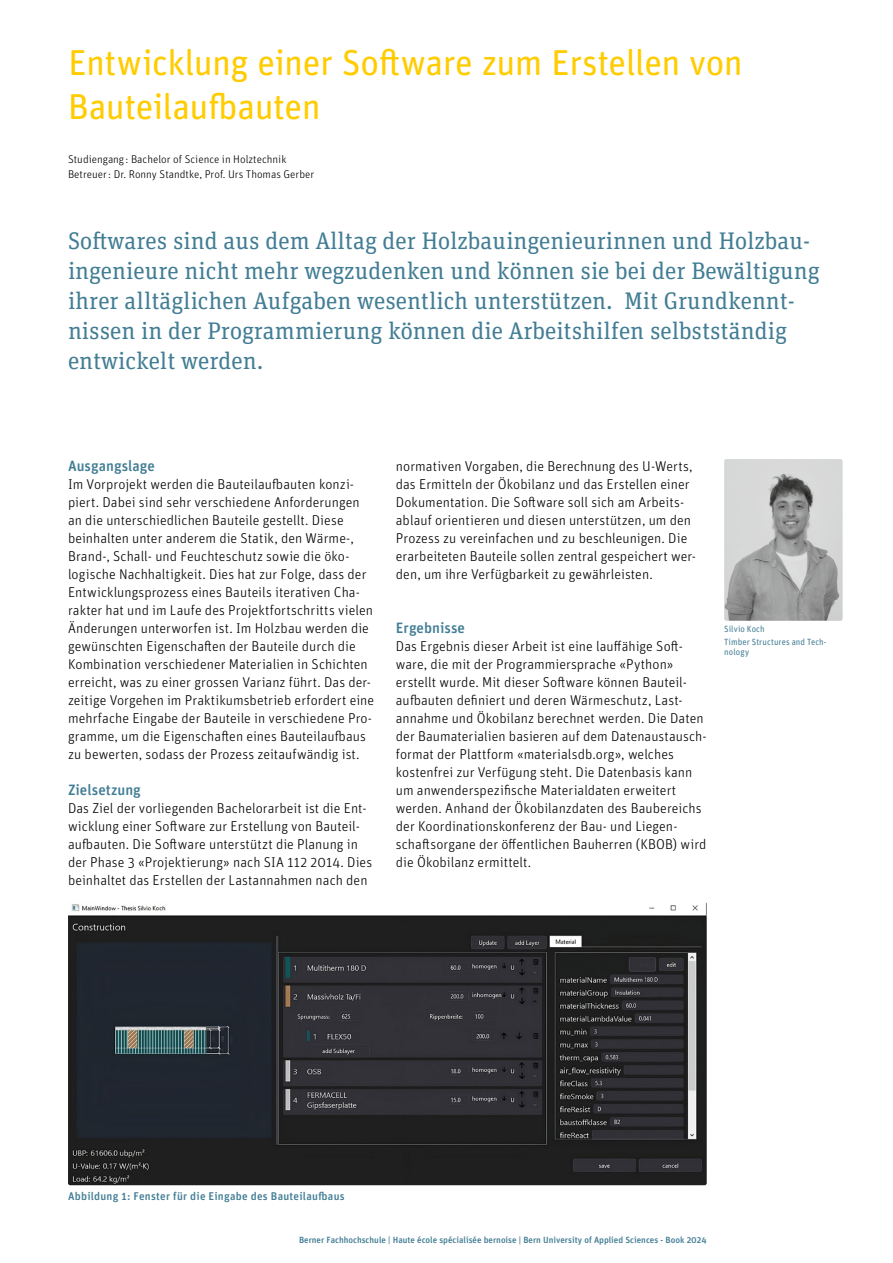
<style>
.page{position:relative;width:893px;height:1263px;background:#fff}
.page>*{position:absolute;margin:0;border:0;box-sizing:border-box;transform-origin:0 0}
.t1{font:36px/43.5px "Unit Rounded Pro";letter-spacing:-.015em;color:#fc0}
.t2{font:24px/30px "Unit Slab Pro";color:#427d94}
.t3{font:500 15px "Unit Rounded Pro";color:#427d94}
.t4{font:300 14.25px/18px "Unit Rounded Pro";letter-spacing:.005em;color:#000}
.t5{font:300 11.25px/15px "Unit Rounded Pro";color:#000}
.t6{font:500 11.25px "Unit Rounded Pro";letter-spacing:.02em;color:#427d94}
.t7{font:500 9px "Unit Rounded Pro";color:#427d94}
.t8{font:9px/12.9px "Unit Rounded Pro";letter-spacing:.01em;color:#427d94;scale:.95 1}
</style>
<div class="page">
<img style="left:724px;top:459px;width:118px;height:162px">
<img style="left:68px;top:902px;width:639px;height:283px">
<h1 class="t1" style="left:68px;top:39px;width:676px">Entwicklung einer Software zum Erstellen von<br>Bauteilaufbauten</h1>
<p class="t5" style="left:68px;top:151px;width:248px">Studiengang : Bachelor of Science in Holztechnik<br>Betreuer: Dr. Ronny Standtke, Prof. Urs Thomas Gerber</p>
<p class="t2" style="left:68px;top:225px;width:753px">Softwares sind aus dem Alltag der Holzbauingenieurinnen und Holzbau&shy;ingenieure nicht mehr wegzudenken und können sie bei der Bewältigung ihrer alltäglichen Aufgaben wesentlich unterstützen. Mit Grundkennt&shy;nissen in der Programmierung können die Arbeitshilfen selbstständig entwickelt werden.</p>
<p class="t3" style="left:68px;top:455px;width:89px">Ausgangslage</p>
<p class="t4" style="left:68px;top:475px;width:308px">Im Vorprojekt werden die Bauteilaufbauten konzi&shy;piert. Dabei sind sehr verschiedene Anforderungen an die unterschiedlichen Bauteile gestellt. Diese beinhalten unter anderem die Statik, den Wärme-, Brand-, Schall- und Feuchteschutz sowie die öko&shy;logische Nachhaltigkeit. Dies hat zur Folge, dass der Entwicklungsprozess eines Bauteils iterativen Cha&shy;rakter hat und im Laufe des Projektfortschritts vielen Änderungen unterworfen ist. Im Holzbau werden die gewünschten Eigenschaften der Bauteile durch die Kombination verschiedener Materialien in Schichten erreicht, was zu einer grossen Varianz führt. Das der&shy;zeitige Vorgehen im Praktikumsbetrieb erfordert eine mehrfache Eingabe der Bauteile in verschiedene Pro&shy;gramme, um die Eigenschaften eines Bauteilaufbaus zu bewerten, sodass der Prozess zeitaufwändig ist.</p>
<p class="t3" style="left:68px;top:779px;width:74px">Zielsetzung</p>
<p class="t4" style="left:68px;top:799px;width:306px">Das Ziel der vorliegenden Bachelorarbeit ist die Ent&shy;wicklung einer Software zur Erstellung von Bauteil&shy;aufbauten. Die Software unterstützt die Planung in der Phase 3 «Projektierung» nach SIA 112 2014. Dies beinhaltet das Erstellen der Lastannahmen nach den</p>
<p class="t4" style="left:396px;top:456px;width:302px">normativen Vorgaben, die Berechnung des U-Werts, das Ermitteln der Ökobilanz und das Erstellen einer Dokumentation. Die Software soll sich am Arbeits&shy;ablauf orientieren und diesen unterstützen, um den Prozess zu vereinfachen und zu beschleunigen. Die erarbeiteten Bauteile sollen zentral gespeichert wer&shy;den, um ihre Verfügbarkeit zu gewährleisten.</p>
<p class="t3" style="left:396px;top:617px;width:71px">Ergebnisse</p>
<p class="t4" style="left:396px;top:636px;width:312px">Das Ergebnis dieser Arbeit ist eine lauffähige Soft&shy;ware, die mit der Programmiersprache «Python» erstellt wurde. Mit dieser Software können Bauteil&shy;aufbauten definiert und deren Wärmeschutz, Last&shy;annahme und Ökobilanz berechnet werden. Die Daten der Baumaterialien basieren auf dem Datenaustausch&shy;format der Plattform «materialsdb.org», welches kostenfrei zur Verfügung steht. Die Datenbasis kann um anwenderspezifische Materialdaten erweitert werden. Anhand der Ökobilanzdaten des Baubereichs der Koordinationskonferenz der Bau- und Liegen&shy;schaftsorgane der öffentlichen Bauherren (KBOB) wird die Ökobilanz ermittelt.</p>
<p class="t8" style="left:724px;top:622px;width:109px">Silvio Koch<br>Timber Structures and Tech-</p>
<p class="t8" style="left:724px;top:645px;width:28px">nology</p>
<p class="t6" style="left:68px;top:1188px;width:278px">Abbildung 1: Fenster für die Eingabe des Bauteilaufbaus</p>
<p class="t7" style="left:299px;top:1234px;width:409px">Berner Fachhochschule | Haute école spécialisée bernoise | Bern University of Applied Sciences - Book 2024</p>
</div>
